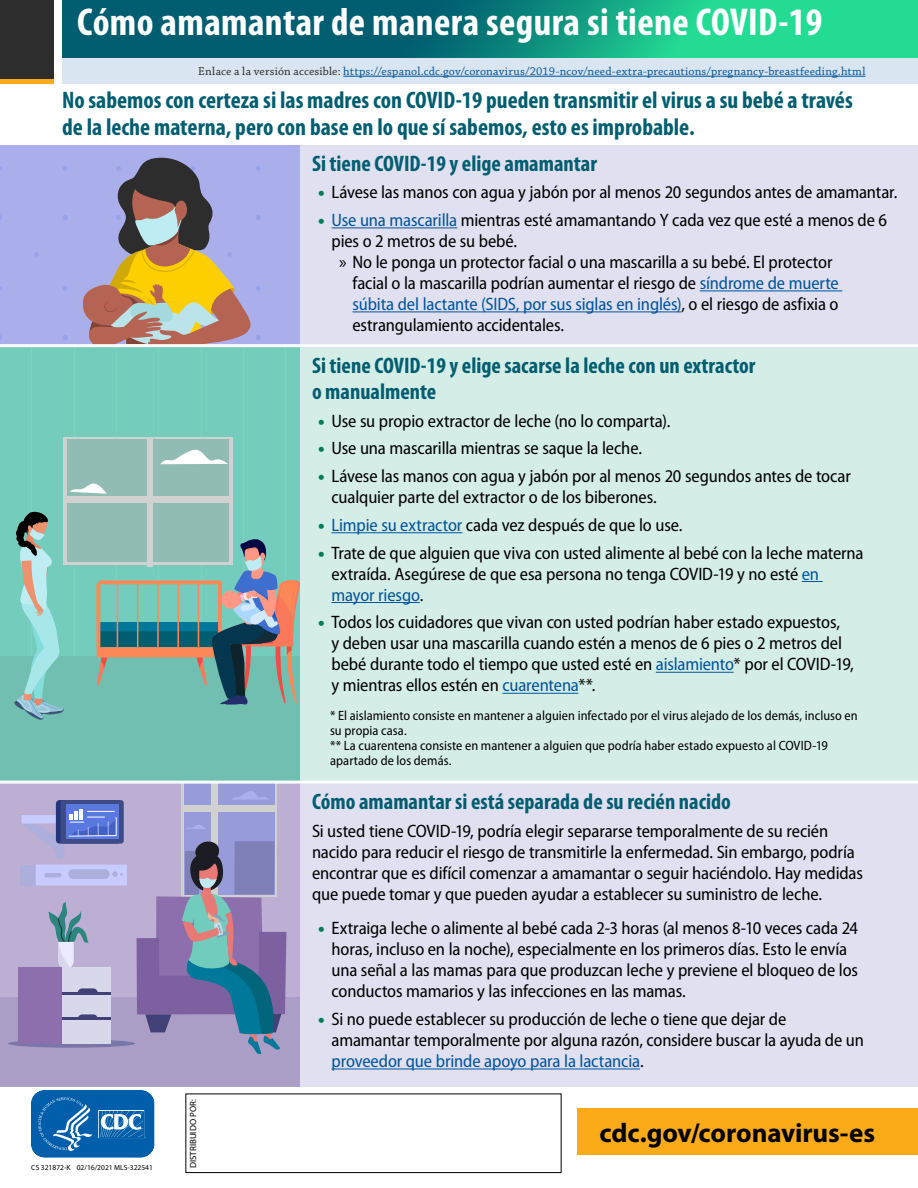
<style>
.page{position:relative;width:918px;height:1188px;background:#fff}
.page>*{position:absolute;margin:0;border:0;box-sizing:border-box;transform-origin:0 0}
.H1_BOLD_WHITE{font:700 condensed 39px "Myriad Pro";letter-spacing:.01em;color:#fff}
.t1{font:700 27px "Myriad Pro";letter-spacing:-.005em;color:#000}
.t2{font:700 condensed 24px/27px "Myriad Pro";color:#005e70}
.t3{font:700 condensed 22.5px/25.5px "Myriad Pro";color:#005e70}
.p_myriad{font:semi-condensed 18px/21px "Myriad Pro";letter-spacing:-.01em;color:#000}
.small_P_Text{font:semi-condensed 13.5px/15px "Myriad Pro";letter-spacing:.005em;color:#000}
.t4{font:12px "Chaparral Pro";letter-spacing:.015em;color:#005499}
.t5{font:9px "Myriad Pro";color:#000}
.t6{font:7.5px "Myriad Pro";color:#000}
.s1{color:#2d2d2d}
.s2{font-weight:900;font-stretch:normal;color:#007d58}
.s3{color:#005499}
.s4{font-stretch:normal}
</style>
<div class="page">
<div style="left:62px;top:57px;width:856px;height:27px;background:#d9e5f0"></div>
<div style="left:284px;top:346px;width:634px;height:435px;background:#d5ede7"></div>
<div style="left:284px;top:783px;width:634px;height:303px;background:#e0e0f1"></div>
<div style="left:284px;top:145px;width:634px;height:203px;background:#e0e0f1"></div>
<div style="left:578px;top:1108px;width:340px;height:47px;background:#fbab18"></div>
<svg style="left:62px;top:0;width:856px;height:57px;background:#0e907e"></svg>
<svg style="left:31px;top:1090px;width:124px;height:68px;background:#2173b5"></svg>
<hr style="left:343px;top:76px;width:522px;height:1px;background:#005499">
<hr style="left:332px;top:227px;width:125px;height:1px;background:#005499">
<hr style="left:700px;top:290px;width:142px;height:1px;background:#005499">
<hr style="left:352px;top:311px;width:329px;height:1px;background:#005499">
<hr style="left:332px;top:532px;width:130px;height:1px;background:#005499">
<svg style="left:802px;top:581px;width:21px;height:1px"></svg>
<hr style="left:332px;top:602px;width:88px;height:1px;background:#005499">
<hr style="left:656px;top:672px;width:78px;height:1px;background:#005499">
<hr style="left:502px;top:693px;width:76px;height:1px;background:#005499">
<hr style="left:332px;top:1069px;width:308px;height:1px;background:#005499">
<div style="left:0;top:79px;width:54px;height:5px;background:#fbab18"></div>
<div style="left:0;top:0;width:54px;height:79px;background:#2d2d2d"></div>
<div style="left:0;top:145px;width:299px;height:199px;background:#aaafeb"></div>
<svg style="left:83px;top:158px;width:168px;height:186px"></svg>
<div style="left:0;top:346px;width:299px;height:447px;background:#74ccbd"></div>
<svg style="left:63px;top:437px;width:170px;height:127px"></svg>
<div style="left:67px;top:440px;width:162px;height:122px;background:#91bcb4"></div>
<div style="left:63px;top:496px;width:166px;height:7px;background:#d1d1d1"></div>
<div style="left:148px;top:437px;width:5px;height:129px;background:#d1d1d1"></div>
<svg style="left:160px;top:449px;width:68px;height:15px"></svg>
<svg style="left:70px;top:483px;width:37px;height:11px"></svg>
<div style="left:0;top:656px;width:299px;height:137px;background:#71bfb0"></div>
<svg style="left:14px;top:511px;width:50px;height:209px"></svg>
<svg style="left:76px;top:539px;width:223px;height:166px"></svg>
<div style="left:0;top:783px;width:299px;height:303px;background:#bcafd3"></div>
<div style="left:184px;top:783px;width:91px;height:111px;background:#989bd9"></div>
<div style="left:182px;top:805px;width:93px;height:6px;background:#d1d1d1"></div>
<div style="left:211px;top:783px;width:7px;height:115px;background:#d1d1d1"></div>
<div style="left:56px;top:833px;width:8px;height:27px;background:#acaedb;border-radius:4px"></div>
<div style="left:61px;top:800px;width:63px;height:44px;background:#3e4b87;border-radius:3px"></div>
<svg style="left:232px;top:791px;width:36px;height:9px"></svg>
<svg style="left:186px;top:825px;width:19px;height:4px"></svg>
<div style="left:0;top:997px;width:299px;height:89px;background:#aa9dc6"></div>
<div style="left:8px;top:1039px;width:127px;height:9px;background:#7b76a8;border-radius:50%"></div>
<svg style="left:22px;top:800px;width:97px;height:50px"></svg>
<svg style="left:49px;top:902px;width:40px;height:65px"></svg>
<div style="left:62px;top:967px;width:49px;height:77px;background:#d8d8eb"></div>
<div style="left:18px;top:967px;width:44px;height:77px;background:#8d6fad"></div>
<hr style="left:62px;top:992px;width:49px;height:2px;background:#414178">
<hr style="left:62px;top:1018px;width:49px;height:2px;background:#414178">
<svg style="left:78px;top:988px;width:20px;height:4px"></svg>
<svg style="left:78px;top:1014px;width:20px;height:4px"></svg>
<div style="left:20px;top:865px;width:19px;height:20px;background:#acaedb"></div>
<div style="left:36px;top:865px;width:91px;height:20px;background:#c8cbff"></div>
<div style="left:68px;top:869px;width:42px;height:10px;background:#acaedb;border-radius:5px"></div>
<svg style="left:112px;top:871px;width:11px;height:6px"></svg>
<hr style="left:44px;top:873px;width:17px;height:4px;background:#acaedb;border-radius:2px">
<svg style="left:137px;top:840px;width:149px;height:214px"></svg>
<hr style="left:0;top:344px;width:918px;height:3px;background:#fff">
<hr style="left:0;top:781px;width:918px;height:3px;background:#fff">
<div style="left:186px;top:1094px;width:375px;height:79px;border:1px solid #000"></div>
<h1 class="H1_BOLD_WHITE" style="left:77px;top:1px;width:747px">Cómo amamantar de manera segura si tiene COVID-19</h1>
<p class="t4" style="left:198px;top:65px;width:669px"><span class="s1">Enlace a la versión accesible:</span> https://espanol.cdc.gov/coronavirus/2019-ncov/need-extra-precautions/pregnancy-breastfeeding.html</p>
<h2 class="t2" style="left:62px;top:87px;width:792px">No sabemos con certeza si las madres con COVID-19 pueden transmitir el virus a su bebé a través de la leche materna, pero con base en lo que sí sabemos, esto es improbable.</h2>
<h3 class="t3" style="left:312px;top:151px;width:287px">Si tiene COVID-19 y elige amamantar</h3>
<p class="p_myriad" style="left:318px;top:182px;width:581px"><span class="s2">•</span> Lávese las manos con agua y jabón por al menos 20 segundos antes de amamantar.</p>
<p class="p_myriad" style="left:332px;top:210px;width:557px;text-indent:-14px"><span class="s2">•</span> <span class="s3">Use una mascarilla</span> mientras esté amamantando Y cada vez que esté a menos de 6 pies o 2 metros de su bebé.</p>
<p class="p_myriad" style="left:352px;top:252px;width:488px;text-indent:-14px"><span class="s4">»</span> No le ponga un protector facial o una mascarilla a su bebé. El protector facial o la mascarilla podrían aumentar el riesgo de <span class="s3">síndrome de muerte súbita del lactante (SIDS, por sus siglas en inglés)</span>, o el riesgo de asfixia o estrangulamiento accidentales.</p>
<h3 class="t3" style="left:312px;top:354px;width:445px">Si tiene COVID-19 y elige sacarse la leche con un extractor o manualmente</h3>
<p class="p_myriad" style="left:318px;top:411px;width:354px"><span class="s2">•</span> Use su propio extractor de leche (no lo comparta).</p>
<p class="p_myriad" style="left:318px;top:438px;width:326px"><span class="s2">•</span> Use una mascarilla mientras se saque la leche.</p>
<p class="p_myriad" style="left:332px;top:466px;width:521px;text-indent:-14px"><span class="s2">•</span> Lávese las manos con agua y jabón por al menos 20 segundos antes de tocar cualquier parte del extractor o de los biberones.</p>
<p class="p_myriad" style="left:318px;top:515px;width:366px"><span class="s2">•</span> <span class="s3">Limpie su extractor</span> cada vez después de que lo use.</p>
<p class="p_myriad" style="left:332px;top:543px;width:534px;text-indent:-14px"><span class="s2">•</span> Trate de que alguien que viva con usted alimente al bebé con la leche materna extraída. Asegúrese de que esa persona no tenga COVID-19 y no esté <span class="s3">en mayor riesgo</span>.</p>
<p class="p_myriad" style="left:332px;top:612px;width:524px;text-indent:-14px"><span class="s2">•</span> Todos los cuidadores que vivan con usted podrían haber estado expuestos,<br>y deben usar una mascarilla cuando estén a menos de 6 pies o 2 metros del bebé durante todo el tiempo que usted esté en <span class="s3">aislamiento</span>* por el COVID-19, y mientras ellos estén en <span class="s3">cuarentena</span>**.</p>
<p class="small_P_Text" style="left:330px;top:708px;width:529px">* El aislamiento consiste en mantener a alguien infectado por el virus alejado de los demás, incluso en su propia casa.<br>** La cuarentena consiste en mantener a alguien que podría haber estado expuesto al COVID-19 apartado de los demás.</p>
<h3 class="t3" style="left:312px;top:789px;width:420px">Cómo amamantar si está separada de su recién nacido</h3>
<p class="p_myriad" style="left:312px;top:821px;width:552px">Si usted tiene COVID-19, podría elegir separarse temporalmente de su recién nacido para reducir el riesgo de transmitirle la enfermedad. Sin embargo, podría encontrar que es difícil comenzar a amamantar o seguir haciéndolo. Hay medidas que puede tomar y que pueden ayudar a establecer su suministro de leche.</p>
<p class="p_myriad" style="left:332px;top:918px;width:528px;text-indent:-14px"><span class="s2">•</span> Extraiga leche o alimente al bebé cada 2-3 horas (al menos 8-10 veces cada 24 horas, incluso en la noche), especialmente en los primeros días. Esto le envía una señal a las mamas para que produzcan leche y previene el bloqueo de los conductos mamarios y las infecciones en las mamas.</p>
<p class="p_myriad" style="left:332px;top:1009px;width:534px;text-indent:-14px"><span class="s2">•</span> Si no puede establecer su producción de leche o tiene que dejar de amamantar temporalmente por alguna razón, considere buscar la ayuda de un <span class="s3">proveedor que brinde apoyo para la lactancia</span>.</p>
<p class="t6" style="left:31px;top:1163px;width:123px">CS 321872-K 02/16/2021 MLS-322541</p>
<p class="t5" style="left:188px;top:1168px;width:70px;rotate:-90deg">DISTRIBUIDO POR:</p>
<p class="t1" style="left:599px;top:1118px;width:277px">cdc.gov/coronavirus-es</p>
</div>
